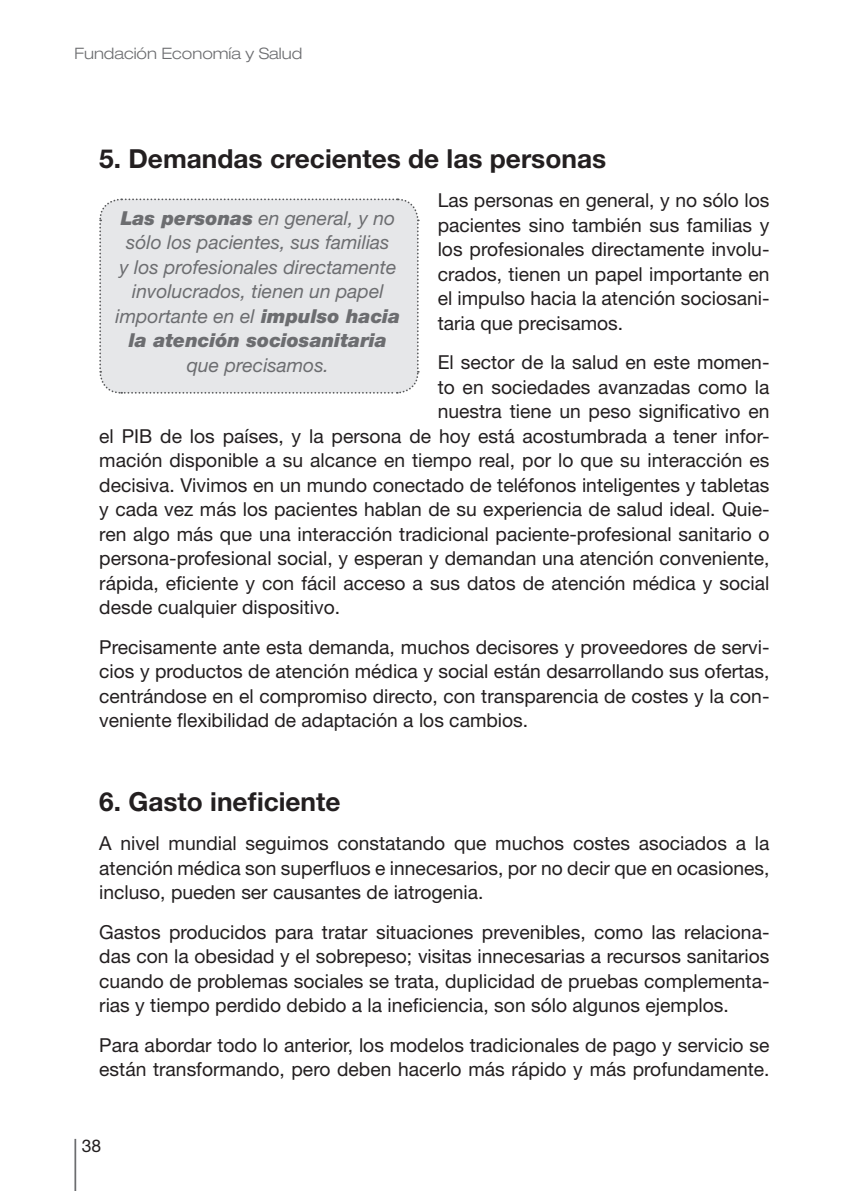
<style>
.page{position:relative;width:844px;height:1191px;background:#fff}
.page>*{position:absolute;margin:0;border:0;box-sizing:border-box;transform-origin:0 0}
.t1{font:700 26.25px "Helvetica Neue LT Std";color:#231f20}
.t2{font:19.25px/24.5px "Helvetica Neue LT Std";color:#231f20;text-align:justify}
.t3{font:italic 19.25px/24.5px "Helvetica Neue LT Std";color:#6c6d70;text-align:center}
.t4{font:17.5px "Helvetica Neue LT Std";color:#231f20}
.t5{font:300 expanded 15.75px "Helvetica Neue LT Std";color:#6c6d70}
.s1{font-weight:900}
</style>
<div class="page">
<hr style="left:74px;top:1138px;width:2px;height:53px;background:#6c6d70">
<div style="left:99px;top:198px;width:320px;height:196px;background:#e6e7e9"></div>
<p class="t5" style="left:74px;top:44px;width:229px">Fundación Economía y Salud</p>
<h1 class="t1" style="left:99px;top:142px;width:508px">5. Demandas crecientes de las personas</h1>
<p class="t2" style="left:437px;top:188px;width:333px">Las personas en general, y no sólo los pacientes sino también sus familias y los profesionales directamente involu&shy;crados, tienen un papel importante en el impulso hacia la atención sociosani&shy;taria que precisamos.</p>
<p class="t2" style="left:437px;top:350px;width:333px">El sector de la salud en este momen-</p>
<p class="t2" style="left:437px;top:374px;width:333px">to en sociedades avanzadas como la</p>
<p class="t2" style="left:437px;top:399px;width:333px">nuestra tiene un peso significativo en</p>
<p class="t2" style="left:99px;top:423px;width:671px">el PIB de los países, y la persona de hoy está acostumbrada a tener infor-</p>
<p class="t2" style="left:99px;top:448px;width:671px">mación disponible a su alcance en tiempo real, por lo que su interacción es</p>
<p class="t2" style="left:99px;top:472px;width:671px">decisiva. Vivimos en un mundo conectado de teléfonos inteligentes y tabletas</p>
<p class="t2" style="left:99px;top:497px;width:671px">y cada vez más los pacientes hablan de su experiencia de salud ideal. Quie-</p>
<p class="t2" style="left:99px;top:521px;width:671px">ren algo más que una interacción tradicional paciente-profesional sanitario o</p>
<p class="t2" style="left:99px;top:546px;width:671px">persona-profesional social, y esperan y demandan una atención conveniente,</p>
<p class="t2" style="left:99px;top:570px;width:671px">rápida, eficiente y con fácil acceso a sus datos de atención médica y social</p>
<p class="t2" style="left:99px;top:595px;width:242px">desde cualquier dispositivo.</p>
<p class="t2" style="left:99px;top:634px;width:671px">Precisamente ante esta demanda, muchos decisores y proveedores de servi&shy;cios y productos de atención médica y social están desarrollando sus ofertas, centrándose en el compromiso directo, con transparencia de costes y la con&shy;veniente flexibilidad de adaptación a los cambios.</p>
<p class="t3" style="left:115px;top:205px;width:286px"><span class="s1">Las personas</span> en general, y no sólo los pacientes, sus familias<br>y los profesionales directamente involucrados, tienen un papel importante en el <span class="s1">impulso hacia la atención sociosanitaria</span></p>
<p class="t3" style="left:187px;top:352px;width:144px">que precisamos.</p>
<h1 class="t1" style="left:99px;top:785px;width:243px">6. Gasto ineficiente</h1>
<p class="t2" style="left:99px;top:830px;width:671px">A nivel mundial seguimos constatando que muchos costes asociados a la atención médica son superfluos e innecesarios, por no decir que en ocasiones, incluso, pueden ser causantes de iatrogenia.</p>
<p class="t2" style="left:99px;top:919px;width:671px">Gastos producidos para tratar situaciones prevenibles, como las relaciona&shy;das con la obesidad y el sobrepeso; visitas innecesarias a recursos sanitarios cuando de problemas sociales se trata, duplicidad de pruebas complementa&shy;rias y tiempo perdido debido a la ineficiencia, son sólo algunos ejemplos.</p>
<p class="t2" style="left:99px;top:1032px;width:671px">Para abordar todo lo anterior, los modelos tradicionales de pago y servicio se están transformando, pero deben hacerlo más rápido y más profundamente.</p>
<p class="t4" style="left:82px;top:1135px;width:21px">38</p>
</div>
